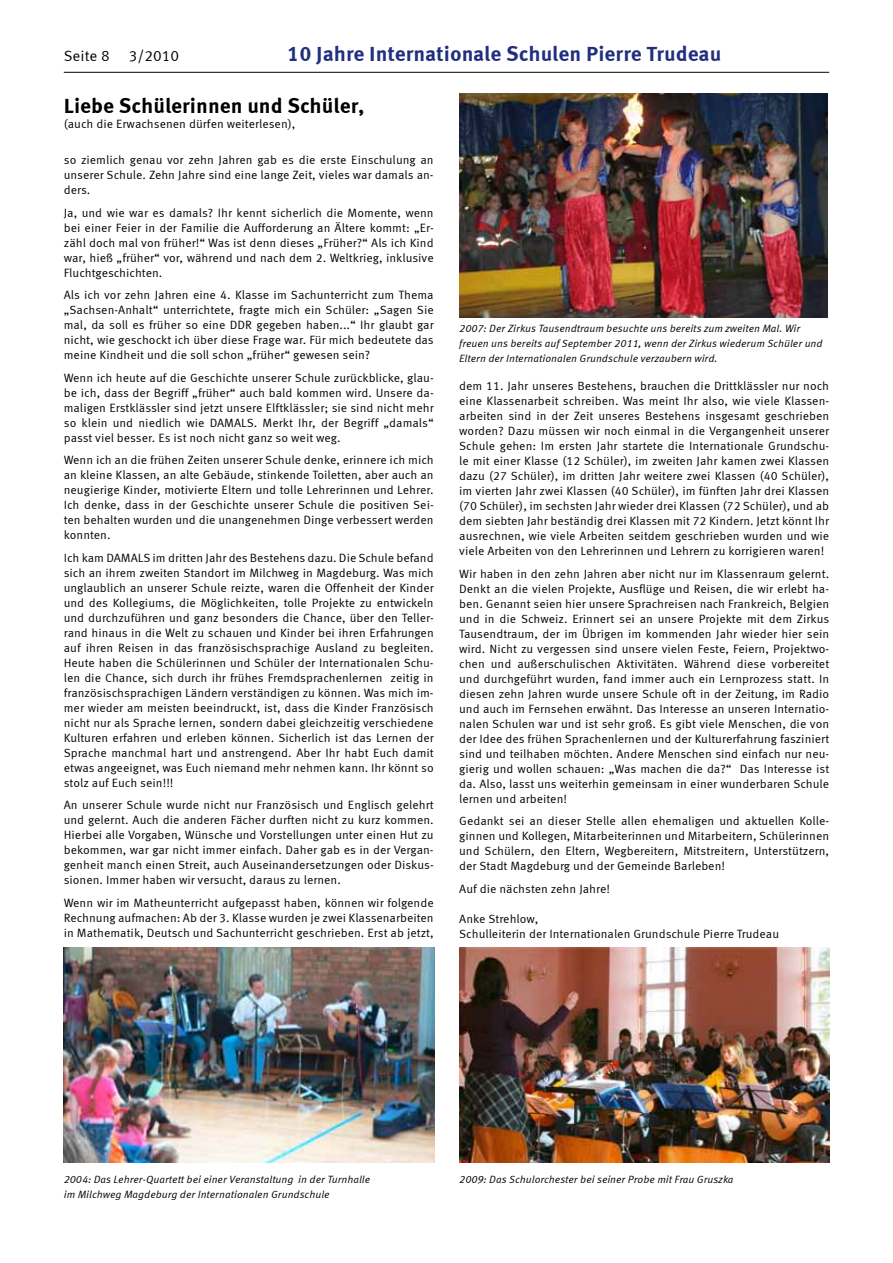
<style>
.page{position:relative;width:893px;height:1263px;background:#fff}
.page>*{position:absolute;margin:0;border:0;box-sizing:border-box;transform-origin:0 0}
.t1{font:700 21px "Meta Correspondence";color:#20307f}
.t2{font:700 21px "Meta Correspondence";color:#000}
.t3{font:15px "Meta Correspondence";color:#000}
.t4{font:12px/15px "Meta Correspondence";color:#000;text-align:justify}
.t5{font:italic 10.5px/15px "Meta Correspondence";color:#000}
</style>
<div class="page">
<img style="left:64px;top:948px;width:370px;height:215px">
<img style="left:459px;top:948px;width:370px;height:215px">
<img style="left:459px;top:94px;width:369px;height:224px">
<hr style="left:64px;top:72px;width:765px;height:1px;background:#000">
<p class="t3" style="left:64px;top:47px;width:48px">Seite 8</p>
<p class="t3" style="left:129px;top:47px;width:52px">3/2010</p>
<h1 class="t1" style="left:287px;top:41px;width:436px">10 Jahre Internationale Schulen Pierre Trudeau</h1>
<h1 class="t2" style="left:64px;top:93px;width:302px">Liebe Schülerinnen und Schüler,</h1>
<p class="t4" style="left:64px;top:116px;width:233px">(auch die Erwachsenen dürfen weiterlesen),</p>
<p class="t4" style="left:64px;top:152px;width:371px">so ziemlich genau vor zehn Jahren gab es die erste Einschulung an unserer Schule. Zehn Jahre sind eine lange Zeit, vieles war damals an&shy;ders.</p>
<p class="t4" style="left:64px;top:205px;width:371px">Ja, und wie war es damals? Ihr kennt sicherlich die Momente, wenn bei einer Feier in der Familie die Aufforderung an Ältere kommt: „Er&shy;zähl doch mal von früher!“ Was ist denn dieses „Früher?“ Als ich Kind war, hieß „früher“ vor, während und nach dem 2. Weltkrieg, inklusive Fluchtgeschichten.</p>
<p class="t4" style="left:64px;top:287px;width:372px">Als ich vor zehn Jahren eine 4. Klasse im Sachunterricht zum Thema „Sachsen-Anhalt“ unterrichtete, fragte mich ein Schüler: „Sagen Sie mal, da soll es früher so eine DDR gegeben haben...“ Ihr glaubt gar nicht, wie geschockt ich über diese Frage war. Für mich bedeutete das meine Kindheit und die soll schon „früher“ gewesen sein?</p>
<p class="t4" style="left:64px;top:370px;width:371px">Wenn ich heute auf die Geschichte unserer Schule zurückblicke, glau&shy;be ich, dass der Begriff „früher“ auch bald kommen wird. Unsere da&shy;maligen Erstklässler sind jetzt unsere Elftklässler; sie sind nicht mehr so klein und niedlich wie DAMALS. Merkt Ihr, der Begriff „damals“ passt viel besser. Es ist noch nicht ganz so weit weg.</p>
<p class="t4" style="left:64px;top:452px;width:371px">Wenn ich an die frühen Zeiten unserer Schule denke, erinnere ich mich an kleine Klassen, an alte Gebäude, stinkende Toiletten, aber auch an neugierige Kinder, motivierte Eltern und tolle Lehrerinnen und Lehrer.<br>Ich denke, dass in der Geschichte unserer Schule die positiven Sei&shy;ten behalten wurden und die unangenehmen Dinge verbessert werden konnten.</p>
<p class="t4" style="left:64px;top:550px;width:372px">Ich kam DAMALS im dritten Jahr des Bestehens dazu. Die Schule befand sich an ihrem zweiten Standort im Milchweg in Magdeburg. Was mich unglaublich an unserer Schule reizte, waren die Offenheit der Kinder und des Kollegiums, die Möglichkeiten, tolle Projekte zu entwickeln und durchzuführen und ganz besonders die Chance, über den Teller&shy;rand hinaus in die Welt zu schauen und Kinder bei ihren Erfahrungen auf ihren Reisen in das französischsprachige Ausland zu begleiten.<br>Heute haben die Schülerinnen und Schüler der Internationalen Schu&shy;len die Chance, sich durch ihr frühes Fremdsprachenlernen zeitig in französischsprachigen Ländern verständigen zu können. Was mich im&shy;mer wieder am meisten beeindruckt, ist, dass die Kinder Französisch nicht nur als Sprache lernen, sondern dabei gleichzeitig verschiedene Kulturen erfahren und erleben können. Sicherlich ist das Lernen der Sprache manchmal hart und anstrengend. Aber Ihr habt Euch damit etwas angeeignet, was Euch niemand mehr nehmen kann. Ihr könnt so stolz auf Euch sein!!!</p>
<p class="t4" style="left:64px;top:797px;width:372px">An unserer Schule wurde nicht nur Französisch und Englisch gelehrt und gelernt. Auch die anderen Fächer durften nicht zu kurz kommen.<br>Hierbei alle Vorgaben, Wünsche und Vorstellungen unter einen Hut zu bekommen, war gar nicht immer einfach. Daher gab es in der Vergan&shy;genheit manch einen Streit, auch Auseinandersetzungen oder Diskus&shy;sionen. Immer haben wir versucht, daraus zu lernen.</p>
<p class="t4" style="left:64px;top:895px;width:371px">Wenn wir im Matheunterricht aufgepasst haben, können wir folgende Rechnung aufmachen: Ab der 3. Klasse wurden je zwei Klassenarbeiten in Mathematik, Deutsch und Sachunterricht geschrieben. Erst ab jetzt,</p>
<p class="t5" style="left:459px;top:320px;width:365px">2007: Der Zirkus Tausendtraum besuchte uns bereits zum zweiten Mal. Wir freuen uns bereits auf September 2011, wenn der Zirkus wiederum Schüler und<br>Eltern der Internationalen Grundschule verzaubern wird.</p>
<p class="t4" style="left:459px;top:378px;width:371px">dem 11. Jahr unseres Bestehens, brauchen die Drittklässler nur noch eine Klassenarbeit schreiben. Was meint Ihr also, wie viele Klassen&shy;arbeiten sind in der Zeit unseres Bestehens insgesamt geschrieben worden? Dazu müssen wir noch einmal in die Vergangenheit unserer Schule gehen: Im ersten Jahr startete die Internationale Grundschu&shy;le mit einer Klasse (12 Schüler), im zweiten Jahr kamen zwei Klassen dazu (27 Schüler), im dritten Jahr weitere zwei Klassen (40 Schüler), im vierten Jahr zwei Klassen (40 Schüler), im fünften Jahr drei Klassen (70 Schüler), im sechsten Jahr wieder drei Klassen (72 Schüler), und ab dem siebten Jahr beständig drei Klassen mit 72 Kindern. Jetzt könnt Ihr ausrechnen, wie viele Arbeiten seitdem geschrieben wurden und wie viele Arbeiten von den Lehrerinnen und Lehrern zu korrigieren waren!</p>
<p class="t4" style="left:459px;top:566px;width:372px">Wir haben in den zehn Jahren aber nicht nur im Klassenraum gelernt.<br>Denkt an die vielen Projekte, Ausflüge und Reisen, die wir erlebt ha&shy;ben. Genannt seien hier unsere Sprachreisen nach Frankreich, Belgien und in die Schweiz. Erinnert sei an unsere Projekte mit dem Zirkus Tausendtraum, der im Übrigen im kommenden Jahr wieder hier sein wird. Nicht zu vergessen sind unsere vielen Feste, Feiern, Projektwo&shy;chen und außerschulischen Aktivitäten. Während diese vorbereitet und durchgeführt wurden, fand immer auch ein Lernprozess statt. In diesen zehn Jahren wurde unsere Schule oft in der Zeitung, im Radio und auch im Fernsehen erwähnt. Das Interesse an unseren Internatio&shy;nalen Schulen war und ist sehr groß. Es gibt viele Menschen, die von der Idee des frühen Sprachenlernen und der Kulturerfahrung fasziniert sind und teilhaben möchten. Andere Menschen sind einfach nur neu&shy;gierig und wollen schauen: „Was machen die da?“ Das Interesse ist da. Also, lasst uns weiterhin gemeinsam in einer wunderbaren Schule lernen und arbeiten!</p>
<p class="t4" style="left:459px;top:813px;width:371px">Gedankt sei an dieser Stelle allen ehemaligen und aktuellen Kolle&shy;ginnen und Kollegen, Mitarbeiterinnen und Mitarbeitern, Schülerinnen und Schülern, den Eltern, Wegbereitern, Mitstreitern, Unterstützern, der Stadt Magdeburg und der Gemeinde Barleben!</p>
<p class="t4" style="left:459px;top:881px;width:152px">Auf die nächsten zehn Jahre!</p>
<p class="t4" style="left:459px;top:911px;width:321px">Anke Strehlow,<br>Schulleiterin der Internationalen Grundschule Pierre Trudeau</p>
<p class="t5" style="left:64px;top:1172px;width:308px">2004: Das Lehrer-Quartett bei einer Veranstaltung in der Turnhalle im Milchweg Magdeburg der Internationalen Grundschule</p>
<p class="t5" style="left:459px;top:1172px;width:276px">2009: Das Schulorchester bei seiner Probe mit Frau Gruszka</p>
</div>
